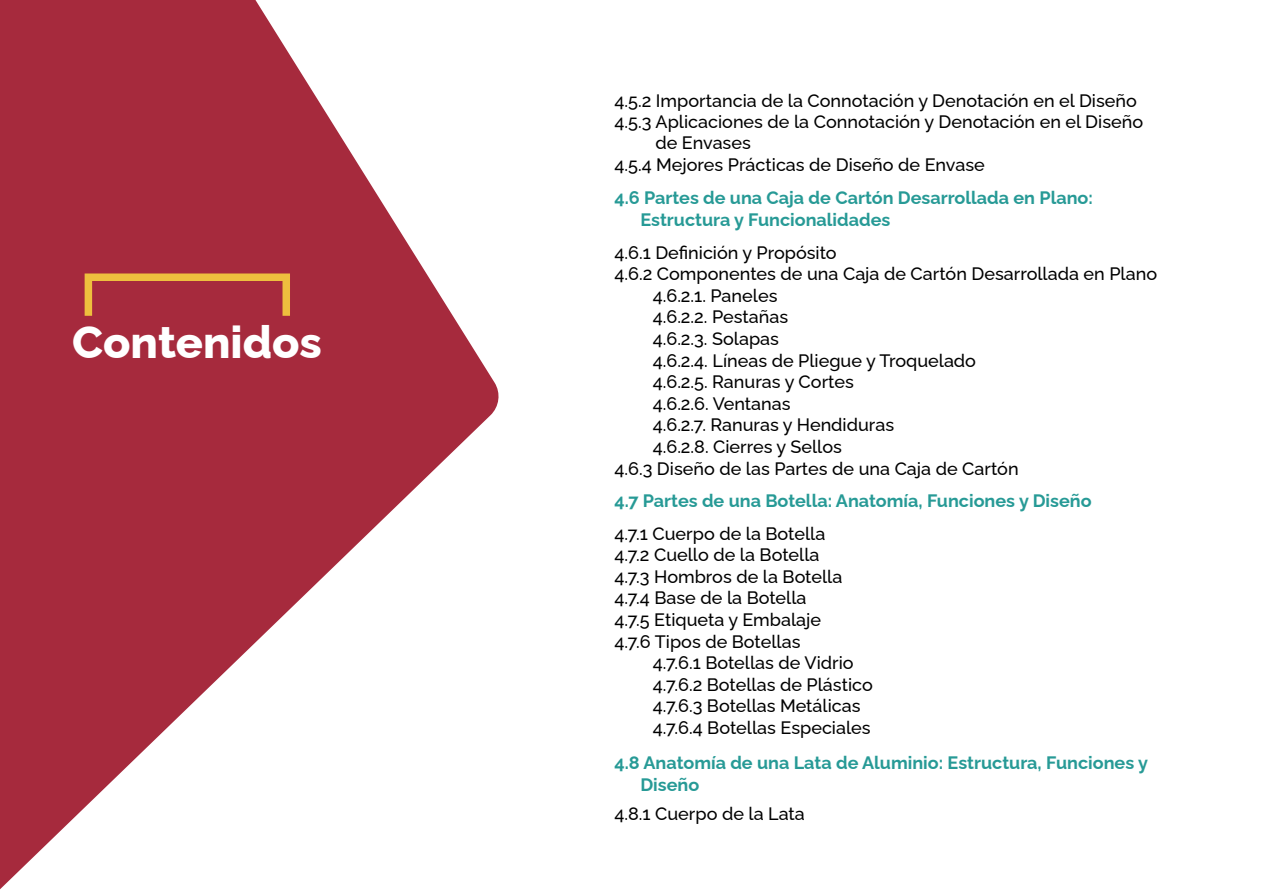
<style>
.page{position:relative;width:1263px;height:893px;background:#fff}
.page>*{position:absolute;margin:0;border:0;box-sizing:border-box;transform-origin:0 0}
.t1{font:800 45px "Raleway";color:#fff}
.t2{font:500 18px "Raleway";color:#000}
.t3{font:700 18px/21.6px "Raleway";color:#279a96}
</style>
<div class="page">
<svg style="left:0;top:0;width:499px;height:890px;fill:#a62a3d"></svg>
<div style="left:85px;top:273px;width:205px;height:47px;border:8px solid #eebf3e"></div>
<p class="t1" style="left:72px;top:306px;width:251px">Contenidos</p>
<p class="t2" style="left:615px;top:86px;width:524px">4.5.2 Importancia de la Connotación y Denotación en el Diseño</p>
<p class="t2" style="left:615px;top:107px;width:530px">4.5.3 Aplicaciones de la Connotación y Denotación en el Diseño</p>
<p class="t2" style="left:655px;top:129px;width:97px">de Envases</p>
<p class="t2" style="left:614px;top:150px;width:372px">4.5.4 Mejores Prácticas de Diseño de Envase</p>
<p class="t3" style="left:640px;top:185px;width:454px;text-indent:-26px">4.6 Partes de una Caja de Cartón Desarrollada en Plano:<br>Estructura y Funcionalidades</p>
<p class="t2" style="left:614px;top:238px;width:224px">4.6.1 Definición y Propósito</p>
<p class="t2" style="left:614px;top:259px;width:544px">4.6.2 Componentes de una Caja de Cartón Desarrollada en Plano</p>
<p class="t2" style="left:653px;top:281px;width:126px">4.6.2.1. Paneles</p>
<p class="t2" style="left:653px;top:303px;width:137px">4.6.2.2. Pestañas</p>
<p class="t2" style="left:653px;top:324px;width:128px">4.6.2.3. Solapas</p>
<p class="t2" style="left:653px;top:346px;width:325px">4.6.2.4. Líneas de Pliegue y Troquelado</p>
<p class="t2" style="left:653px;top:367px;width:203px">4.6.2.5. Ranuras y Cortes</p>
<p class="t2" style="left:653px;top:389px;width:139px">4.6.2.6. Ventanas</p>
<p class="t2" style="left:653px;top:411px;width:243px">4.6.2.7. Ranuras y Hendiduras</p>
<p class="t2" style="left:653px;top:432px;width:191px">4.6.2.8. Cierres y Sellos</p>
<p class="t2" style="left:614px;top:454px;width:406px">4.6.3 Diseño de las Partes de una Caja de Cartón</p>
<p class="t3" style="left:614px;top:488px;width:479px">4.7 Partes de una Botella: Anatomía, Funciones y Diseño</p>
<p class="t2" style="left:614px;top:519px;width:212px">4.7.1 Cuerpo de la Botella</p>
<p class="t2" style="left:614px;top:540px;width:206px">4.7.2 Cuello de la Botella</p>
<p class="t2" style="left:614px;top:562px;width:229px">4.7.3 Hombros de la Botella</p>
<p class="t2" style="left:614px;top:584px;width:194px">4.7.4 Base de la Botella</p>
<p class="t2" style="left:614px;top:605px;width:208px">4.7.5 Etiqueta y Embalaje</p>
<p class="t2" style="left:614px;top:627px;width:187px">4.7.6 Tipos de Botellas</p>
<p class="t2" style="left:653px;top:648px;width:202px">4.7.6.1 Botellas de Vidrio</p>
<p class="t2" style="left:653px;top:670px;width:222px">4.7.6.2 Botellas de Plástico</p>
<p class="t2" style="left:653px;top:692px;width:209px">4.7.6.3 Botellas Metálicas</p>
<p class="t2" style="left:653px;top:713px;width:219px">4.7.6.4 Botellas Especiales</p>
<p class="t3" style="left:640px;top:750px;width:509px;text-indent:-26px">4.8 Anatomía de una Lata de Aluminio: Estructura, Funciones y<br>Diseño</p>
<p class="t2" style="left:614px;top:799px;width:192px">4.8.1 Cuerpo de la Lata</p>
</div>
